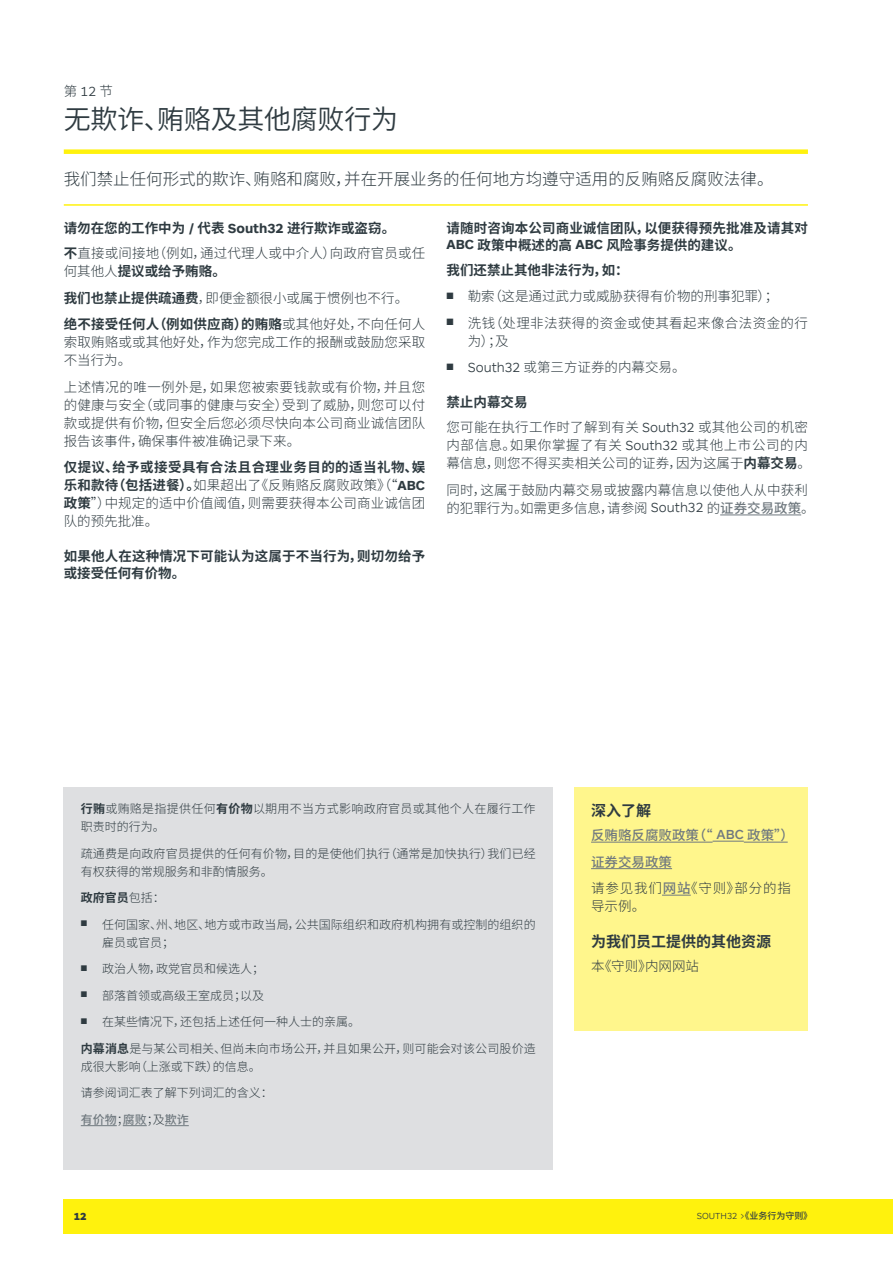
<style>
.page{position:relative;width:893px;height:1263px;background:#fff}
.page>*{position:absolute;margin:0;border:0;box-sizing:border-box;transform-origin:0 0}
.t1{font:27px "Source Han Sans CN";letter-spacing:-.01em;color:#2f3b41}
.t2{font:300 16.5px "Source Han Sans CN";color:#2f3b41}
.t3{font:700 15px "Source Han Sans CN";color:#2f3b41}
.t4{font:300 13.5px/18px "Source Han Sans CN";letter-spacing:.01em;color:#2f3b41}
.t5{font:700 13.5px/26.5px "Source Han Sans CN";letter-spacing:.01em;color:#2f3b41}
.t6{font:500 13.5px/26.5px "Source Han Sans CN";color:#70797f}
.t7{font:300 13.5px/18px "Source Han Sans CN";letter-spacing:.03em;color:#2f3b41}
.t8{font:300 12px/18px "Source Han Sans CN";letter-spacing:.005em;color:#2f3b41}
.t9{font:300 12px/18px "Source Han Sans CN";letter-spacing:.025em;color:#2f3b41}
.t10{font:500 12px "Source Han Sans CN";color:#70797f}
.t11{font:700 12px "Source Han Sans CN";color:#2f3b41}
.t12{font:900 10.5px "ARS Maquette Pro";color:#2f3b41}
.t13{font:300 9px "ARS Maquette Pro";color:#2f3b41}
.s1{font-family:"ARS Maquette Pro"}
.s2{font-weight:700}
.s3{font-family:"ARS Maquette Pro";font-weight:700}
.s4{font-weight:300}
.s5{font-weight:500;color:#70797f}
.s6{font-weight:300;color:#2f3b41}
.s7{font-family:"Source Han Sans CN";font-weight:500}
</style>
<div class="page">
<div style="left:64px;top:149px;width:744px;height:5px;background:#fff20d"></div>
<hr style="left:64px;top:204px;width:744px;height:2px;background:#fff20d">
<hr style="left:720px;top:515px;width:81px;height:1px;background:#70797f">
<div style="left:574px;top:787px;width:234px;height:243px;background:#fff68c"></div>
<hr style="left:591px;top:842px;width:122px;height:1px;background:#70797f">
<hr style="left:713px;top:841px;width:31px;height:1px;background:#70797f">
<hr style="left:744px;top:842px;width:44px;height:1px;background:#70797f">
<hr style="left:591px;top:868px;width:81px;height:1px;background:#70797f">
<svg style="left:662px;top:895px;width:29px;height:1px"></svg>
<div style="left:64px;top:787px;width:489px;height:382px;background:#dedfe1"></div>
<hr style="left:81px;top:1125px;width:36px;height:1px;background:#70797f">
<svg style="left:123px;top:1125px;width:24px;height:1px"></svg>
<svg style="left:165px;top:1125px;width:24px;height:1px"></svg>
<div style="left:64px;top:1199px;width:829px;height:34px;background:#fff20d"></div>
<p class="t4" style="left:64px;top:83px;width:51px">第<span class="s1">12</span>节</p>
<h1 class="t1" style="left:64px;top:104px;width:336px">无欺诈、贿赂及其他腐败行为</h1>
<p class="t2" style="left:64px;top:170px;width:711px">我们禁止任何形式的欺诈、贿赂和腐败，并在开展业务的任何地方均遵守适用的反贿赂反腐败法律。</p>
<p class="t4" style="left:64px;top:216px;width:363px;line-height:25px"><span class="s2">请勿在您的工作中为</span> <span class="s3">/</span> <span class="s2">代表</span> <span class="s3">South32</span> <span class="s2">进行欺诈或盗窃。<br>不</span>直接或间接地（例如，通过代理人或中介人）向政府官员或任</p>
<p class="t5" style="left:64px;top:258px;width:363px"><span class="s4">何其他人</span>提议或给予贿赂。<br>我们也禁止提供疏通费<span class="s4">，即便金额很小或属于惯例也不行。<br></span>绝不接受任何人（例如供应商）的贿赂<span class="s4">或其他好处，不向任何人</span></p>
<p class="t4" style="left:64px;top:334px;width:363px">索取贿赂或或其他好处，作为您完成工作的报酬或鼓励您采取不当行为。</p>
<p class="t4" style="left:64px;top:378px;width:363px;text-align:justify">上述情况的唯一例外是，如果您被索要钱款或有价物，并且您的健康与安全（或同事的健康与安全）受到了威胁，则您可以付款或提供有价物，但安全后您必须尽快向本公司商业诚信团队报告该事件，确保事件被准确记录下来。</p>
<p class="t4" style="left:64px;top:459px;width:363px;text-align:justify"><span class="s2">仅提议、给予或接受具有合法且合理业务目的的适当礼物、娱乐和款待（包括进餐）。</span>如果超出了《反贿赂反腐败政策》（“<span class="s3">ABC</span><span class="s2">政策</span>”）中规定的适中价值阈值，则需要获得本公司商业诚信团队的预先批准。</p>
<p class="t5" style="left:64px;top:548px;width:363px;line-height:16.5px">如果他人在这种情况下可能认为这属于不当行为，则切勿给予或接受任何有价物。</p>
<p class="t5" style="left:446px;top:220px;width:363px;line-height:16.5px">请随时咨询本公司商业诚信团队，以便获得预先批准及请其对<br><span class="s1">ABC</span> 政策中概述的高 <span class="s1">ABC</span> 风险事务提供的建议。</p>
<p class="t5" style="left:446px;top:257px;width:184px">我们还禁止其他非法行为，如：</p>
<p class="t4" style="left:446px;top:288px;width:333px"><sup>■</sup> 勒索（这是通过武力或威胁获得有价物的刑事犯罪）；</p>
<p class="t7" style="left:468px;top:314px;width:342px;text-indent:-21px"><sup>■</sup> 洗钱（处理非法获得的资金或使其看起来像合法资金的行为）；及</p>
<p class="t4" style="left:446px;top:359px;width:241px"><sup>■</sup> <span class="s1">South32</span> 或第三方证券的内幕交易。</p>
<p class="t4" style="left:446px;top:390px;width:363px;line-height:25px"><span class="s2">禁止内幕交易<br></span>您可能在执行工作时了解到有关 <span class="s1">South32</span> 或其他公司的机密</p>
<p class="t4" style="left:446px;top:437px;width:366px">内部信息。如果你掌握了有关 <span class="s1">South32</span> 或其他上市公司的内幕信息，则您不得买卖相关公司的证券，因为这属于<span class="s2">内幕交易</span>。</p>
<p class="t4" style="left:446px;top:481px;width:370px">同时，这属于鼓励内幕交易或披露内幕信息以使他人从中获利的犯罪行为。如需更多信息，请参阅 <span class="s1">South32</span> 的<span class="s5">证券交易政策</span>。</p>
<p class="t9" style="left:81px;top:800px;width:456px"><span class="s2">行贿</span>或贿赂是指提供任何<span class="s2">有价物</span>以期用不当方式影响政府官员或其他个人在履行工作职责时的行为。</p>
<p class="t8" style="left:81px;top:845px;width:457px">疏通费是向政府官员提供的任何有价物，目的是使他们执行（通常是加快执行）我们已经有权获得的常规服务和非酌情服务。</p>
<p class="t11" style="left:81px;top:891px;width:85px">政府官员<span class="s4">包括：</span></p>
<p class="t8" style="left:102px;top:916px;width:435px;text-indent:-21px"><sup>■</sup> 任何国家、州、地区、地方或市政当局，公共国际组织和政府机构拥有或控制的组织的雇员或官员；</p>
<p class="t8" style="left:81px;top:960px;width:185px"><sup>■</sup> 政治人物，政党官员和候选人；</p>
<p class="t8" style="left:81px;top:987px;width:185px"><sup>■</sup> 部落首领或高级王室成员；以及</p>
<p class="t8" style="left:81px;top:1013px;width:281px"><sup>■</sup> 在某些情况下，还包括上述任何一种人士的亲属。</p>
<p class="t8" style="left:81px;top:1040px;width:457px"><span class="s2">内幕消息</span>是与某公司相关、但尚未向市场公开，并且如果公开，则可能会对该公司股价造成很大影响（上涨或下跌）的信息。</p>
<p class="t8" style="left:81px;top:1084px;width:193px">请参阅词汇表了解下列词汇的含义：</p>
<p class="t10" style="left:81px;top:1113px;width:109px">有价物<span class="s6">；</span>腐败<span class="s6">；及</span>欺诈</p>
<p class="t3" style="left:591px;top:802px;width:61px">深入了解</p>
<p class="t6" style="left:591px;top:822px;width:204px">反贿赂反腐败政策（“ <span class="s1">ABC</span> 政策”）证券交易政策<br><span class="s6">请参见我们</span>网站<span class="s6">《守则》部分的指</span></p>
<p class="t4" style="left:591px;top:897px;width:56px">导示例。</p>
<p class="t3" style="left:591px;top:933px;width:182px">为我们员工提供的其他资源</p>
<p class="t4" style="left:591px;top:957px;width:109px">本《守则》内网网站</p>
<p class="t12" style="left:74px;top:1209px;width:14px">12</p>
<p class="t13" style="left:697px;top:1210px;width:117px">SOUTH32 &gt;<span class="s7">《业务行为守则》</span></p>
</div>
